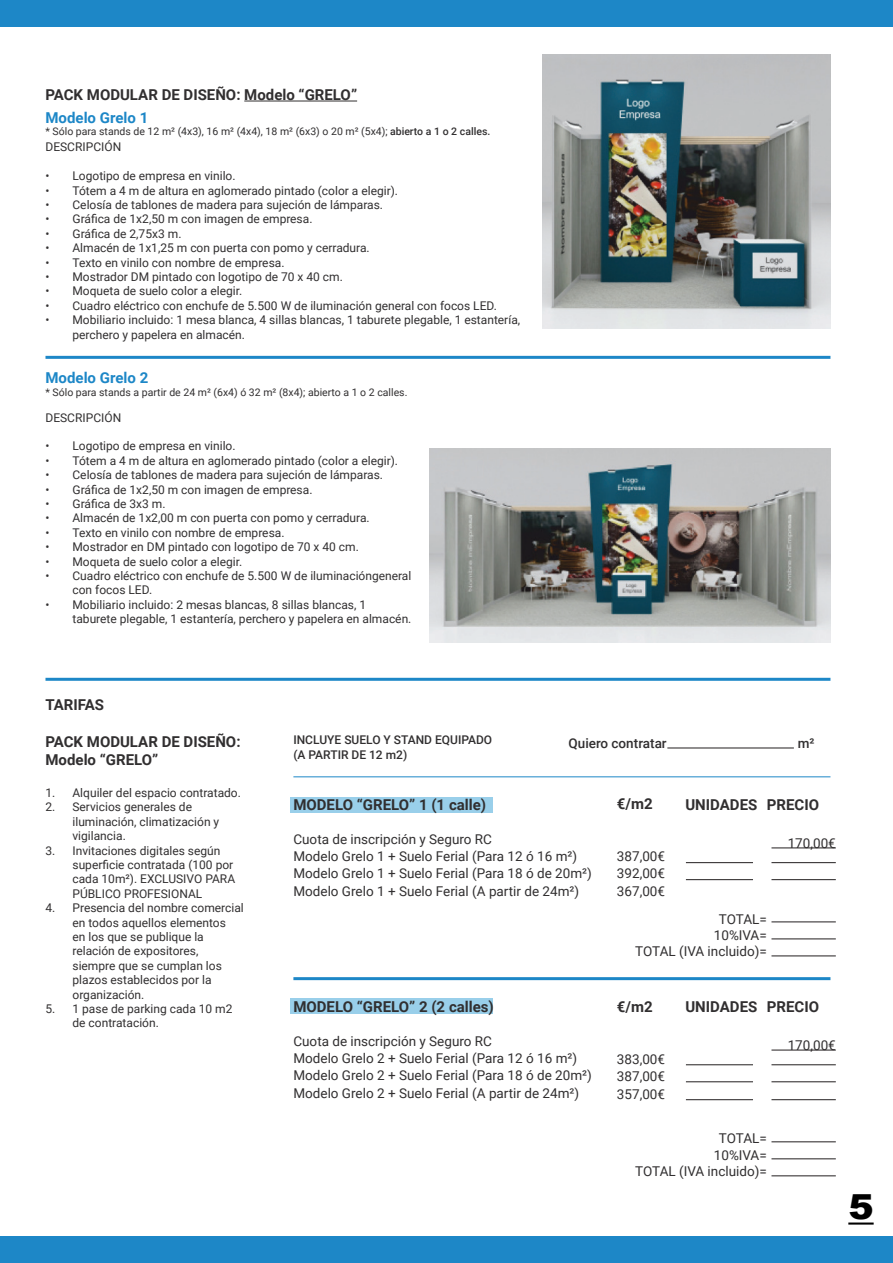
<style>
.page{position:relative;width:893px;height:1263px;background:#fff}
.page>*{position:absolute;margin:0;border:0;box-sizing:border-box;transform-origin:0 0}
.t1{font:900 34.5px "Arial";color:#000;scale:1.1 1}
.t2{font:700 15px/18px "Roboto";color:#312f30}
.t3{font:700 15px "Roboto";color:#1d87c7}
.t4{font:13.5px/17.2px "Roboto";color:#312f30}
.t5{font:500 13.5px "Roboto";color:#312f30}
.t6{font:12px/14.4px "Roboto";color:#312f30}
.t7{font:500 12px/14.4px "Roboto";color:#312f30}
.t8{font:10.5px "Roboto";color:#312f30}
.s1{font-weight:500}
</style>
<div class="page">
<div style="left:290px;top:797px;width:202px;height:16px;background:#99cfea"></div>
<div style="left:290px;top:998px;width:202px;height:15px;background:#99cfea"></div>
<div style="left:0;top:0;width:893px;height:26px;background:#1d87c7"></div>
<div style="left:0;top:1237px;width:893px;height:26px;background:#1d87c7"></div>
<hr style="left:244px;top:101px;width:113px;height:1px;background:#312f30">
<hr style="left:667px;top:748px;width:127px;height:1px;background:#231f20">
<hr style="left:686px;top:862px;width:67px;height:1px;background:#231f20">
<hr style="left:686px;top:1064px;width:67px;height:1px;background:#231f20">
<hr style="left:771px;top:862px;width:65px;height:1px;background:#231f20">
<hr style="left:771px;top:1064px;width:65px;height:1px;background:#231f20">
<hr style="left:771px;top:848px;width:65px;height:1px;background:#231f20">
<hr style="left:771px;top:1050px;width:65px;height:1px;background:#231f20">
<hr style="left:771px;top:922px;width:65px;height:1px;background:#231f20">
<hr style="left:771px;top:1141px;width:65px;height:1px;background:#231f20">
<hr style="left:686px;top:879px;width:67px;height:1px;background:#231f20">
<hr style="left:686px;top:1081px;width:67px;height:1px;background:#231f20">
<hr style="left:686px;top:1099px;width:67px;height:1px;background:#231f20">
<hr style="left:771px;top:879px;width:65px;height:1px;background:#231f20">
<hr style="left:771px;top:1081px;width:65px;height:1px;background:#231f20">
<hr style="left:771px;top:1099px;width:65px;height:1px;background:#231f20">
<hr style="left:771px;top:939px;width:65px;height:1px;background:#231f20">
<hr style="left:771px;top:1158px;width:65px;height:1px;background:#231f20">
<hr style="left:771px;top:956px;width:65px;height:1px;background:#231f20">
<hr style="left:771px;top:1175px;width:65px;height:1px;background:#231f20">
<hr style="left:45px;top:356px;width:785px;height:3px;background:#1d87c7">
<hr style="left:45px;top:678px;width:785px;height:3px;background:#1d87c7">
<hr style="left:293px;top:977px;width:537px;height:3px;background:#1d87c7">
<hr style="left:293px;top:776px;width:537px;height:1px;background:#1d87c7">
<img style="left:542px;top:55px;width:288px;height:274px">
<img style="left:429px;top:449px;width:401px;height:194px">
<hr style="left:848px;top:1222px;width:26px;height:2px;background:#000">
<p class="t2" style="left:45px;top:85px;width:313px">PACK MODULAR DE DISEÑO: Modelo “GRELO”</p>
<p class="t3" style="left:45px;top:107px;width:104px">Modelo Grelo 1</p>
<p class="t8" style="left:45px;top:124px;width:446px">* Sólo para stands de 12 m² (4x3), 16 m² (4x4), 18 m² (6x3) o 20 m² (5x4); <span class="s1">abierto a 1 o 2 calles.</span></p>
<p class="t6" style="left:45px;top:140px;width:77px">DESCRIPCIÓN</p>
<p class="t6" style="left:45px;top:168px;width:192px">• Logotipo de empresa en vinilo.</p>
<p class="t6" style="left:45px;top:183px;width:354px">• Tótem a 4 m de altura en aglomerado pintado (color a elegir).</p>
<p class="t6" style="left:45px;top:197px;width:339px">• Celosía de tablones de madera para sujeción de lámparas.</p>
<p class="t6" style="left:45px;top:212px;width:269px">• Gráfica de 1x2,50 m con imagen de empresa.</p>
<p class="t6" style="left:45px;top:226px;width:137px">• Gráfica de 2,75x3 m.</p>
<p class="t6" style="left:45px;top:240px;width:326px">• Almacén de 1x1,25 m con puerta con pomo y cerradura.</p>
<p class="t6" style="left:45px;top:255px;width:241px">• Texto en vinilo con nombre de empresa.</p>
<p class="t6" style="left:45px;top:269px;width:299px">• Mostrador DM pintado con logotipo de 70 x 40 cm.</p>
<p class="t6" style="left:45px;top:284px;width:198px">• Moqueta de suelo color a elegir.</p>
<p class="t6" style="left:45px;top:298px;width:453px">• Cuadro eléctrico con enchufe de 5.500 W de iluminación general con focos LED.</p>
<p class="t6" style="left:72px;top:312px;width:449px;text-indent:-27px">• Mobiliario incluido: 1 mesa blanca, 4 sillas blancas, 1 taburete plegable, 1 estantería, perchero y papelera en almacén.</p>
<p class="t3" style="left:45px;top:367px;width:104px">Modelo Grelo 2</p>
<p class="t8" style="left:45px;top:384px;width:363px">* Sólo para stands a partir de 24 m² (6x4) ó 32 m² (8x4); abierto a 1 o 2 calles.</p>
<p class="t6" style="left:45px;top:410px;width:77px">DESCRIPCIÓN</p>
<p class="t6" style="left:45px;top:438px;width:192px">• Logotipo de empresa en vinilo.</p>
<p class="t6" style="left:45px;top:453px;width:354px">• Tótem a 4 m de altura en aglomerado pintado (color a elegir).</p>
<p class="t6" style="left:45px;top:467px;width:339px">• Celosía de tablones de madera para sujeción de lámparas.</p>
<p class="t6" style="left:45px;top:482px;width:269px">• Gráfica de 1x2,50 m con imagen de empresa.</p>
<p class="t6" style="left:45px;top:496px;width:122px">• Gráfica de 3x3 m.</p>
<p class="t6" style="left:45px;top:510px;width:326px">• Almacén de 1x2,00 m con puerta con pomo y cerradura.</p>
<p class="t6" style="left:45px;top:525px;width:241px">• Texto en vinilo con nombre de empresa.</p>
<p class="t6" style="left:45px;top:539px;width:315px">• Mostrador en DM pintado con logotipo de 70 x 40 cm.</p>
<p class="t6" style="left:45px;top:554px;width:198px">• Moqueta de suelo color a elegir.</p>
<p class="t6" style="left:72px;top:568px;width:340px;text-indent:-27px">• Cuadro eléctrico con enchufe de 5.500 W de iluminacióngeneral con focos LED.</p>
<p class="t6" style="left:72px;top:597px;width:340px;text-indent:-27px">• Mobiliario incluido: 2 mesas blancas, 8 sillas blancas, 1 taburete plegable, 1 estantería, perchero y papelera en almacén.</p>
<p class="t2" style="left:45px;top:695px;width:60px">TARIFAS</p>
<p class="t2" style="left:45px;top:732px;width:197px">PACK MODULAR DE DISEÑO:<br>Modelo “GRELO”</p>
<p class="t6" style="left:45px;top:785px;width:197px">1. Alquiler del espacio contratado.</p>
<p class="t6" style="left:72px;top:799px;width:148px;text-indent:-27px">2. Servicios generales de iluminación, climatización y vigilancia.</p>
<p class="t6" style="left:72px;top:843px;width:164px;text-indent:-27px">3. Invitaciones digitales según superficie contratada (100 por cada 10m²). EXCLUSIVO PARA<br>PÚBLICO PROFESIONAL</p>
<p class="t6" style="left:72px;top:900px;width:173px;text-indent:-27px">4. Presencia del nombre comercial en todos aquellos elementos<br>en los que se publique la relación de expositores, siempre que se cumplan los plazos establecidos por la organización.</p>
<p class="t6" style="left:72px;top:1001px;width:162px;text-indent:-27px">5. 1 pase de parking cada 10 m2 de contratación.</p>
<p class="t7" style="left:293px;top:732px;width:200px">INCLUYE SUELO Y STAND EQUIPADO (A PARTIR DE 12 m2)</p>
<p class="t5" style="left:568px;top:734px;width:100px">Quiero contratar</p>
<p class="t5" style="left:798px;top:734px;width:18px">m²</p>
<p class="t2" style="left:293px;top:795px;width:194px">MODELO “GRELO” 1 (1 calle)</p>
<p class="t4" style="left:293px;top:830px;width:300px">Cuota de inscripción y Seguro RC<br>Modelo Grelo 1 + Suelo Ferial (Para 12 ó 16 m²)<br>Modelo Grelo 1 + Suelo Ferial (Para 18 ó de 20m²)<br>Modelo Grelo 1 + Suelo Ferial (A partir de 24m²)</p>
<p class="t2" style="left:617px;top:794px;width:37px">€/m2</p>
<p class="t4" style="left:617px;top:846px;width:50px;text-align:justify">387,00€ 392,00€ 367,00€</p>
<p class="t2" style="left:685px;top:795px;width:73px">UNIDADES</p>
<p class="t2" style="left:767px;top:795px;width:54px">PRECIO</p>
<p class="t4" style="left:788px;top:834px;width:50px">170,00€</p>
<p class="t4" style="left:635px;top:910px;width:133px;line-height:16.2px;text-align:right">TOTAL=<br>10%IVA=<br>TOTAL (IVA incluido)=</p>
<p class="t2" style="left:293px;top:997px;width:202px">MODELO “GRELO” 2 (2 calles)</p>
<p class="t4" style="left:293px;top:1032px;width:300px">Cuota de inscripción y Seguro RC<br>Modelo Grelo 2 + Suelo Ferial (Para 12 ó 16 m²)<br>Modelo Grelo 2 + Suelo Ferial (Para 18 ó de 20m²)<br>Modelo Grelo 2 + Suelo Ferial (A partir de 24m²)</p>
<p class="t2" style="left:617px;top:997px;width:37px">€/m2</p>
<p class="t4" style="left:617px;top:1050px;width:50px;text-align:justify">383,00€ 387,00€ 357,00€</p>
<p class="t2" style="left:685px;top:997px;width:73px">UNIDADES</p>
<p class="t2" style="left:767px;top:997px;width:54px">PRECIO</p>
<p class="t4" style="left:788px;top:1036px;width:50px">170,00€</p>
<p class="t4" style="left:635px;top:1130px;width:133px;line-height:16.2px;text-align:right">TOTAL=<br>10%IVA=<br>TOTAL (IVA incluido)=</p>
<h1 class="t1" style="left:848px;top:1182px;width:25px">5</h1>
</div>
